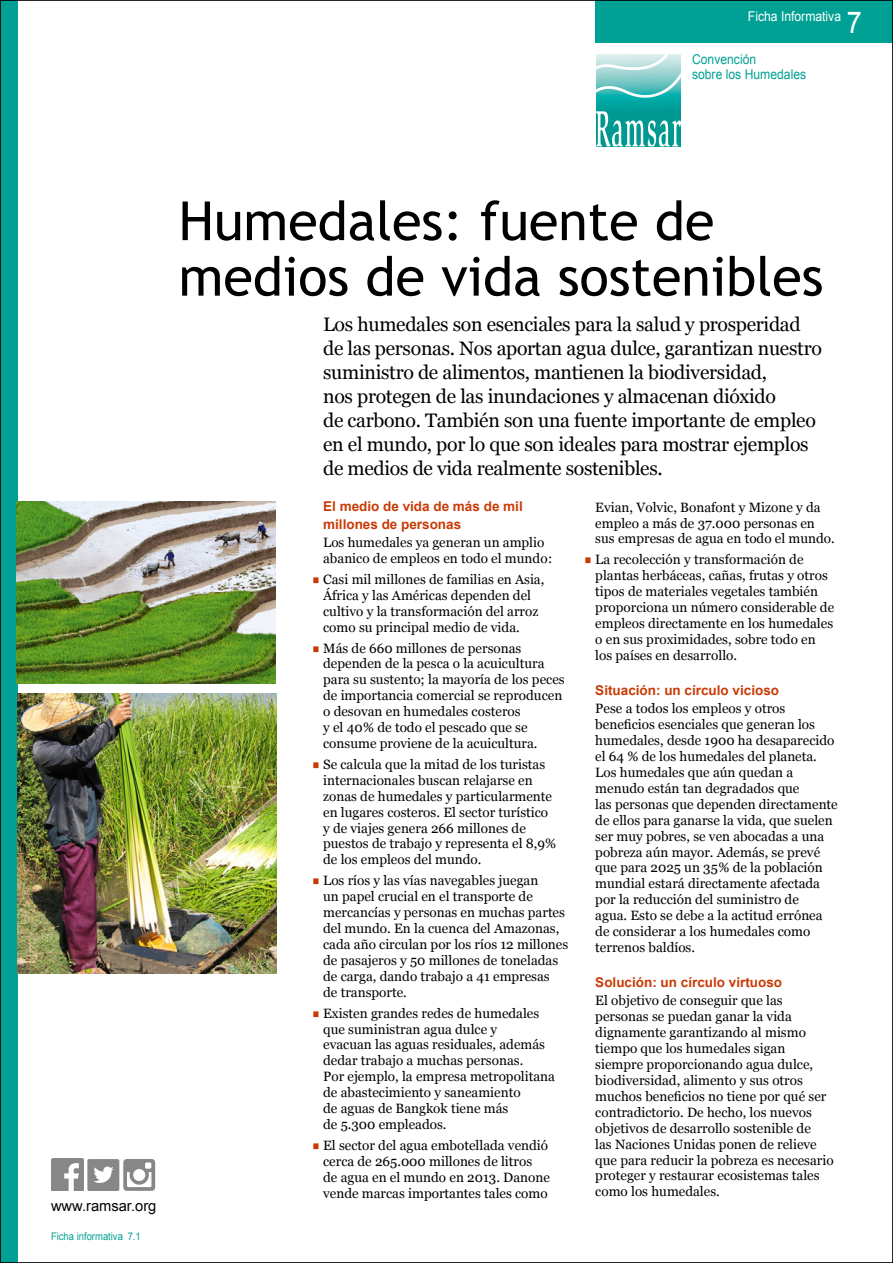
<style>
.page{position:relative;width:893px;height:1263px;background:#fff}
.page>*{position:absolute;margin:0;border:0;box-sizing:border-box;transform-origin:0 0}
.t1{font:72.75px "Arial";color:#c93b06;scale:.13 1}
.t2{font:54px/55.5px "Trebuchet MS";color:#000}
.t3{font:30px "Arial";color:#fff;scale:.9 1}
.t4{font:19.5px/24px "Georgia";letter-spacing:-.015em;color:#000}
.t5{font:14.7px "Arial";color:#000}
.t6{font:13.5px/15.9px "Georgia";color:#000}
.t7{font:700 13.5px/17.7px "Arial";color:#c93b06}
.t8{font:13.5px/15px "Arial";color:#00a194;scale:.9 1}
.t9{font:13.5px "Arial";color:#fff;scale:.9 1}
.t10{font:10.5px "Arial";color:#00a194;scale:.9 1}
</style>
<div class="page">
<div style="left:0;top:0;width:17px;height:1263px;background:#00a194"></div>
<div style="left:595px;top:0;width:298px;height:43px;background:#00a194"></div>
<div style="left:596px;top:54px;width:85px;height:92px;background:#00a29d"></div>
<svg style="left:596px;top:111px;width:85px;height:35px"></svg>
<svg style="left:596px;top:54px;width:85px;height:46px;background:#90d4d1"></svg>
<div style="left:87px;top:1159px;width:32px;height:32px;background:#868786;border-radius:2px"></div>
<svg style="left:94px;top:1166px;width:20px;height:17px"></svg>
<div style="left:123px;top:1159px;width:32px;height:32px;background:#868786;border-radius:3px"></div>
<div style="left:127px;top:1163px;width:24px;height:24px;background:#fff"></div>
<svg style="left:127px;top:1163px;width:25px;height:9px"></svg>
<div style="left:130px;top:1165px;width:19px;height:20px;background:#868786;border-radius:50%"></div>
<div style="left:133px;top:1169px;width:12px;height:12px;background:#fff;border-radius:50%"></div>
<div style="left:145px;top:1162px;width:6px;height:7px;background:#fff;border-radius:2px"></div>
<img style="left:51px;top:1159px;width:32px;height:32px">
<img style="left:17px;top:501px;width:259px;height:183px">
<img style="left:17px;top:693px;width:259px;height:281px">
<p class="t9" style="left:748px;top:7px;width:105px">Ficha Informativa</p>
<h3 class="t3" style="left:847px;top:2px;width:18px">7</h3>
<p class="t8" style="left:692px;top:52px;width:128px">Convención<br>sobre los Humedales</p>
<p class="t5" style="left:51px;top:1196px;width:107px">www.ramsar.org</p>
<p class="t10" style="left:51px;top:1229px;width:101px">Ficha informativa 7.1</p>
<h2 class="t2" style="left:179px;top:194px;width:646px">Humedales: fuente de medios de vida sostenibles</h2>
<p class="t4" style="left:323px;top:312px;width:500px">Los humedales son esenciales para la salud y prosperidad de las personas. Nos aportan agua dulce, garantizan nuestro suministro de alimentos, mantienen la biodiversidad,<br>nos protegen de las inundaciones y almacenan dióxido<br>de carbono. También son una fuente importante de empleo en el mundo, por lo que son ideales para mostrar ejemplos de medios de vida realmente sostenibles.</p>
<p class="t7" style="left:323px;top:498px;width:201px">El medio de vida de más de mil millones de personas</p>
<p class="t6" style="left:323px;top:534px;width:231px">Los humedales ya generan un amplio abanico de empleos en todo el mundo:</p>
<h1 class="t1" style="left:313px;top:526px;width:41px">–</h1>
<p class="t6" style="left:323px;top:571px;width:223px">Casi mil millones de familias en Asia, África y las Américas dependen del cultivo y la transformación del arroz como su principal medio de vida.</p>
<h1 class="t1" style="left:313px;top:594px;width:41px">–</h1>
<p class="t6" style="left:323px;top:640px;width:243px">Más de 660 millones de personas dependen de la pesca o la acuicultura para su sustento; la mayoría de los peces de importancia comercial se reproducen o desovan en humedales costeros<br>y el 40% de todo el pescado que se consume proviene de la acuicultura.</p>
<h1 class="t1" style="left:313px;top:711px;width:41px">–</h1>
<p class="t6" style="left:323px;top:756px;width:234px">Se calcula que la mitad de los turistas internacionales buscan relajarse en zonas de humedales y particularmente en lugares costeros. El sector turístico y de viajes genera 266 millones de puestos de trabajo y representa el 8,9% de los empleos del mundo.</p>
<h1 class="t1" style="left:313px;top:827px;width:41px">–</h1>
<p class="t6" style="left:323px;top:873px;width:247px">Los ríos y las vías navegables juegan<br>un papel crucial en el transporte de mercancías y personas en muchas partes del mundo. En la cuenca del Amazonas, cada año circulan por los ríos 12 millones de pasajeros y 50 millones de toneladas de carga, dando trabajo a 41 empresas<br>de transporte.</p>
<h1 class="t1" style="left:313px;top:959px;width:41px">–</h1>
<p class="t6" style="left:323px;top:1005px;width:233px">Existen grandes redes de humedales que suministran agua dulce y<br>evacuan las aguas residuales, además dedar trabajo a muchas personas.<br>Por ejemplo, la empresa metropolitana de abastecimiento y saneamiento<br>de aguas de Bangkok tiene más<br>de 5.300 empleados.</p>
<h1 class="t1" style="left:313px;top:1092px;width:41px">–</h1>
<p class="t6" style="left:323px;top:1137px;width:228px">El sector del agua embotellada vendió cerca de 265.000 millones de litros<br>de agua en el mundo en 2013. Danone vende marcas importantes tales como</p>
<p class="t6" style="left:595px;top:499px;width:241px">Evian, Volvic, Bonafont y Mizone y da empleo a más de 37.000 personas en sus empresas de agua en todo el mundo.</p>
<h1 class="t1" style="left:585px;top:506px;width:41px">–</h1>
<p class="t6" style="left:595px;top:552px;width:240px">La recolección y transformación de plantas herbáceas, cañas, frutas y otros tipos de materiales vegetales también proporciona un número considerable de empleos directamente en los humedales o en sus proximidades, sobre todo en los países en desarrollo.</p>
<p class="t7" style="left:595px;top:682px;width:185px">Situación: un círculo vicioso</p>
<p class="t6" style="left:595px;top:701px;width:244px">Pese a todos los empleos y otros beneficios esenciales que generan los humedales, desde 1900 ha desaparecido el 64 % de los humedales del planeta.<br>Los humedales que aún quedan a menudo están tan degradados que<br>las personas que dependen directamente de ellos para ganarse la vida, que suelen ser muy pobres, se ven abocadas a una pobreza aún mayor. Además, se prevé que para 2025 un 35% de la población mundial estará directamente afectada por la reducción del suministro de<br>agua. Esto se debe a la actitud errónea de considerar a los humedales como terrenos baldíos.</p>
<p class="t7" style="left:595px;top:974px;width:188px">Solución: un círculo virtuoso</p>
<p class="t6" style="left:595px;top:993px;width:240px">El objetivo de conseguir que las personas se puedan ganar la vida dignamente garantizando al mismo tiempo que los humedales sigan siempre proporcionando agua dulce, biodiversidad, alimento y sus otros muchos beneficios no tiene por qué ser contradictorio. De hecho, los nuevos objetivos de desarrollo sostenible de<br>las Naciones Unidas ponen de relieve que para reducir la pobreza es necesario proteger y restaurar ecosistemas tales como los humedales.</p>
</div>
